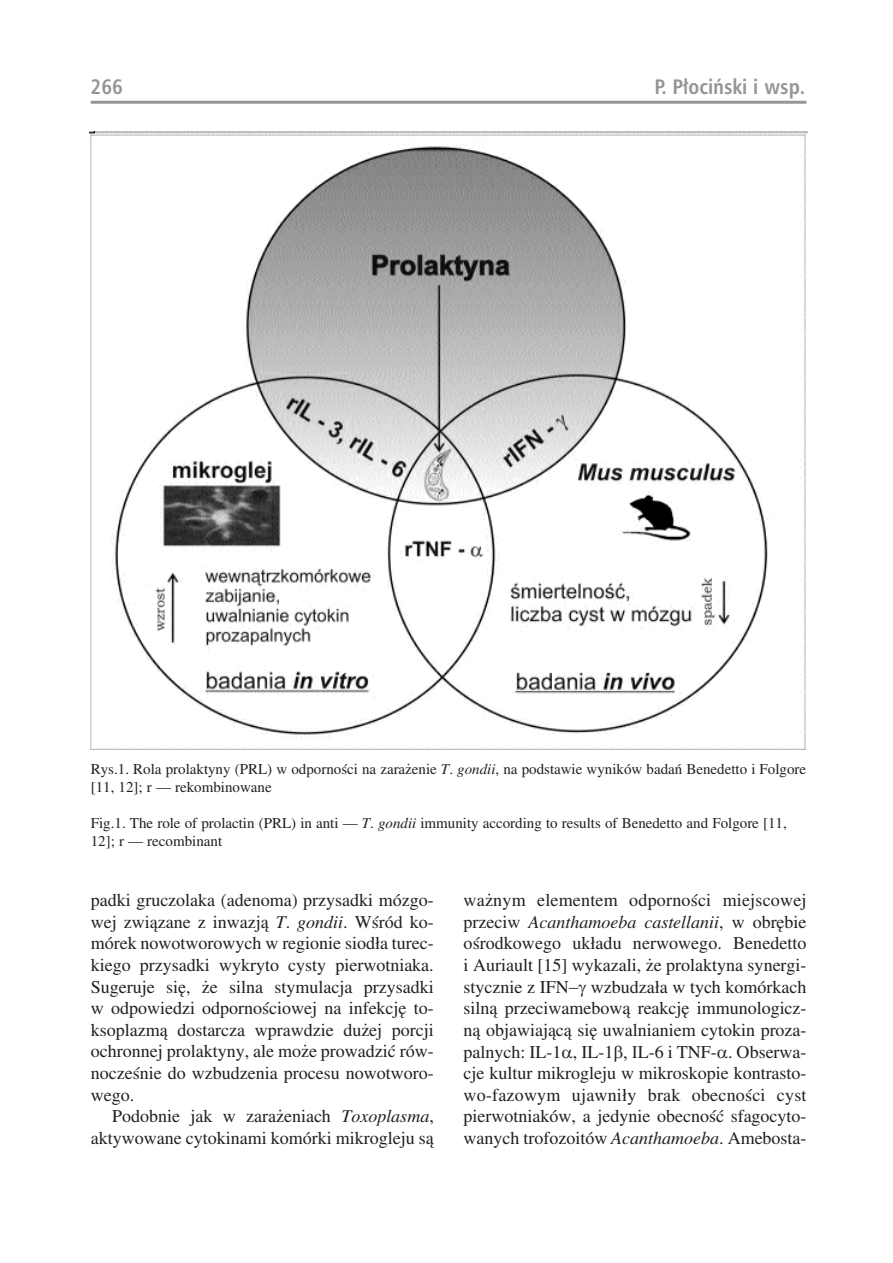
<style>
.page{position:relative;width:893px;height:1263px;background:#fff}
.page>*{position:absolute;margin:0;border:0;box-sizing:border-box;transform-origin:0 0}
.t1{font:21px "Humnst 777 Cn PL Bold A";color:#939598}
.t2{font:18px/21.6px "Toronto";color:#231f20;text-align:justify}
.t3{font:15px/18px "Toronto";color:#231f20}
.s1{font-style:italic}
</style>
<div class="page">
<hr style="left:91px;top:101px;width:715px;height:3px;background:#939598">
<img style="left:89px;top:132px;width:719px;height:617px">
<p class="t1" style="left:91px;top:75px;width:34px">266</p>
<p class="t1" style="left:655px;top:75px;width:152px">P. P³ociñski i wsp.</p>
<p class="t3" style="left:91px;top:760px;width:717px">Rys.1. Rola prolaktyny (PRL) w odporności na zarażenie <span class="s1">T</span>. <span class="s1">gondii</span>, na podstawie wyników badań Benedetto i Folgore [11, 12]; r — rekombinowane</p>
<p class="t3" style="left:91px;top:814px;width:697px">Fig.1. The role of prolactin (PRL) in anti — <span class="s1">T</span>. <span class="s1">gondii</span> immunity according to results of Benedetto and Folgore [11,<br>12]; r — recombinant</p>
<p class="t2" style="left:91px;top:889px;width:345px">padki gruczolaka (adenoma) przysadki mózgo&shy;wej związane z inwazją <span class="s1">T</span>. <span class="s1">gondii</span>. Wśród ko&shy;mórek nowotworowych w regionie siodła turec&shy;kiego przysadki wykryto cysty pierwotniaka.<br>Sugeruje się, że silna stymulacja przysadki w odpowiedzi odpornościowej na infekcję to&shy;ksoplazmą dostarcza wprawdzie dużej porcji ochronnej prolaktyny, ale może prowadzić rów&shy;nocześnie do wzbudzenia procesu nowotworo&shy;wego.</p>
<p class="t2" style="left:91px;top:1105px;width:344px;text-align:right">Podobnie jak w zarażeniach <span class="s1">Toxoplasma</span>, aktywowane cytokinami komórki mikrogleju są</p>
<p class="t2" style="left:464px;top:889px;width:344px">ważnym elementem odporności miejscowej przeciw <span class="s1">Acanthamoeba castellanii</span>, w obrębie ośrodkowego układu nerwowego. Benedetto i Auriault [15] wykazali, że prolaktyna synergi&shy;stycznie z IFN wzbudzała w tych komórkach silną przeciwamebową reakcję immunologicz&shy;ną objawiającą się uwalnianiem cytokin proza&shy;palnych: IL−1 , IL−1</p>
<p class="t2" style="left:464px;top:1040px;width:344px;text-indent:174px">L−6 i TNF− . Obserwa&shy;cje kultur mikrogleju w mikroskopie kontrasto&shy;wo−fazowym ujawniły brak obecności cyst pierwotniaków, a jedynie obecność sfagocyto&shy;wanych trofozoitów <span class="s1">Acanthamoeba</span>. Amebosta-</p>
</div>
